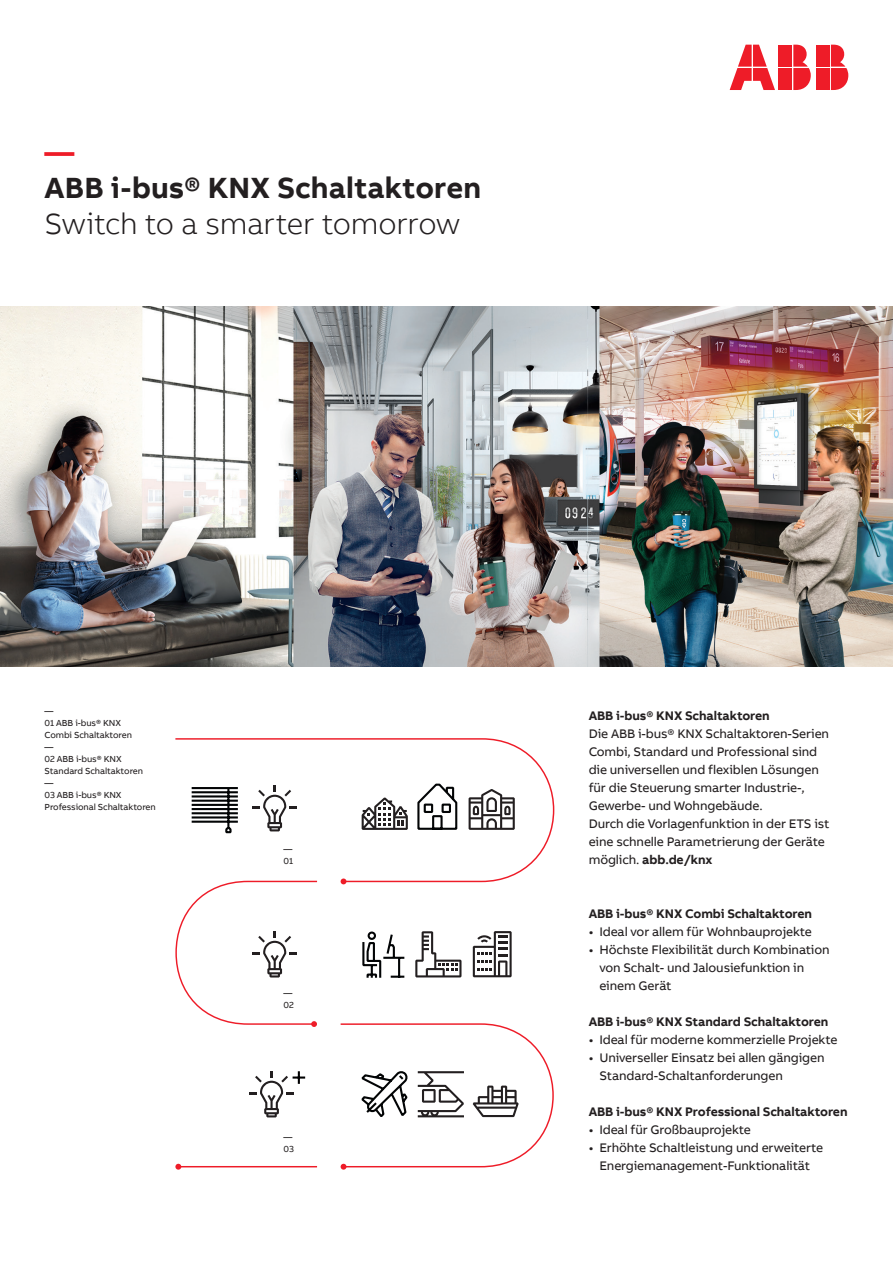
<style>
.page{position:relative;width:893px;height:1263px;background:#fff}
.page>*{position:absolute;margin:0;border:0;box-sizing:border-box;transform-origin:0 0}
.t1{font:700 30px "AB Bvoice";letter-spacing:.005em;color:#231f20}
.t2{font:300 30px "AB Bvoice";letter-spacing:-.01em;color:#231f20}
.t3{font:700 30px "AB Bvoice";color:#ee1c28}
.t4{font:12.75px/18px "AB Bvoice";letter-spacing:-.01em;color:#231f20}
.t5{font:700 12.75px "AB Bvoice";letter-spacing:-.01em;color:#231f20}
.t6{font:9px/12px "AB Bvoice";letter-spacing:-.01em;color:#231f20}
.s1{font-weight:700}
</style>
<div class="page">
<img style="left:0;top:306px;width:893px;height:360px">
<svg style="left:175px;top:738px;width:380px;height:145px"></svg>
<svg style="left:341px;top:878px;width:5px;height:6px"></svg>
<hr style="left:178px;top:1166px;width:139px;height:1px;background:#ee1c28">
<svg style="left:175px;top:1164px;width:6px;height:6px"></svg>
<svg style="left:190px;top:787px;width:49px;height:47px"></svg>
<svg style="left:253px;top:785px;width:44px;height:46px"></svg>
<svg style="left:175px;top:880px;width:143px;height:147px"></svg>
<svg style="left:249px;top:1071px;width:56px;height:46px"></svg>
<svg style="left:416px;top:782px;width:43px;height:49px"></svg>
<svg style="left:469px;top:789px;width:46px;height:41px"></svg>
<svg style="left:362px;top:798px;width:46px;height:32px"></svg>
<svg style="left:415px;top:931px;width:46px;height:46px"></svg>
<svg style="left:362px;top:931px;width:43px;height:47px"></svg>
<svg style="left:473px;top:931px;width:39px;height:46px"></svg>
<svg style="left:340px;top:1023px;width:214px;height:147px"></svg>
<div style="left:816px;top:45px;width:13px;height:22px;background:#ee1c28"></div>
<div style="left:816px;top:68px;width:13px;height:22px;background:#ee1c28"></div>
<svg style="left:831px;top:45px;width:17px;height:45px"></svg>
<svg style="left:730px;top:45px;width:45px;height:45px"></svg>
<div style="left:779px;top:45px;width:13px;height:22px;background:#ee1c28"></div>
<div style="left:779px;top:68px;width:13px;height:22px;background:#ee1c28"></div>
<svg style="left:793px;top:45px;width:18px;height:45px"></svg>
<h1 class="t3" style="left:45px;top:133px;width:31px">—</h1>
<h1 class="t1" style="left:45px;top:169px;width:438px">ABB i-bus® KNX Schaltaktoren</h1>
<h1 class="t2" style="left:45px;top:206px;width:417px">Switch to a smarter tomorrow</h1>
<p class="t6" style="left:45px;top:705px;width:113px">—<br>01 ABB i-bus® KNX<br>Combi Schaltaktoren<br>—<br>02 ABB i-bus® KNX<br>Standard Schaltaktoren<br>—<br>03 ABB i-bus® KNX<br>Professional Schaltaktoren</p>
<p class="t6" style="left:284px;top:843px;width:11px">—<br>01</p>
<p class="t6" style="left:284px;top:987px;width:12px">—<br>02</p>
<p class="t6" style="left:284px;top:1131px;width:12px">—<br>03</p>
<p class="t5" style="left:589px;top:708px;width:183px">ABB i-bus® KNX Schaltaktoren</p>
<p class="t4" style="left:589px;top:725px;width:242px">Die ABB i-bus® KNX Schaltaktoren-Serien Combi, Standard und Professional sind die universellen und flexiblen Lösungen für die Steuerung smarter Industrie-, Gewerbe- und Wohngebäude.<br>Durch die Vorlagenfunktion in der ETS ist eine schnelle Parametrierung der Geräte möglich. <span class="s1">abb.de/knx</span></p>
<p class="t5" style="left:589px;top:906px;width:225px">ABB i-bus® KNX Combi Schaltaktoren</p>
<p class="t4" style="left:589px;top:923px;width:225px">• Ideal vor allem für Wohnbauprojekte</p>
<p class="t4" style="left:599px;top:941px;width:232px;text-indent:-11px">• Höchste Flexibilität durch Kombination von Schalt- und Jalousiefunktion in einem Gerät</p>
<p class="t5" style="left:589px;top:1014px;width:241px">ABB i-bus® KNX Standard Schaltaktoren</p>
<p class="t4" style="left:589px;top:1031px;width:250px">• Ideal für moderne kommerzielle Projekte</p>
<p class="t4" style="left:599px;top:1049px;width:227px;text-indent:-11px">• Universeller Einsatz bei allen gängigen<br>Standard-Schaltanforderungen</p>
<p class="t5" style="left:589px;top:1104px;width:260px">ABB i-bus® KNX Professional Schaltaktoren</p>
<p class="t4" style="left:589px;top:1121px;width:164px">• Ideal für Großbauprojekte</p>
<p class="t4" style="left:589px;top:1139px;width:236px;text-align:center">• Erhöhte Schaltleistung und erweiterte<br>Energiemanagement-Funktionalität</p>
</div>
